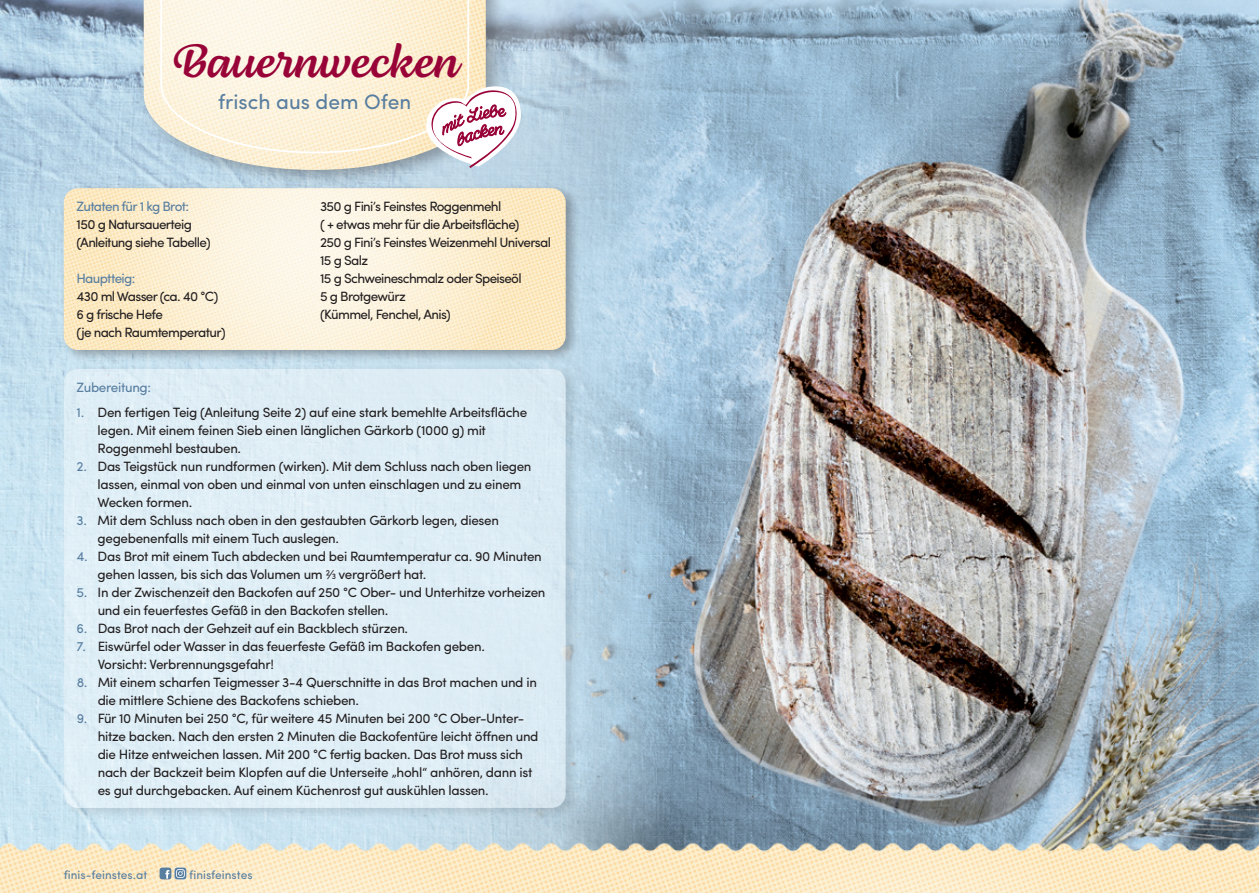
<style>
.page{position:relative;width:1259px;height:893px;background:#fff}
.page>*{position:absolute;margin:0;border:0;box-sizing:border-box;transform-origin:0 0}
.t1{font:48px "Lemongrass Script";color:#990438}
.t2{font:21px "Sofia Pro";color:#587ea0}
.t3{font:13.5px/18px "Sofia Pro";letter-spacing:-.025em;color:#231f20}
.t4{font:13.5px/18px "Sofia Pro";letter-spacing:-.05em;color:#231f20}
.t5{font:13.5px "Sofia Pro";letter-spacing:-.05em;color:#587ea0}
.t6{font:13.5px "Sofia Pro";letter-spacing:-.025em;color:#587ea0}
.t7{font:12px "Sofia Pro";color:#587ea0}
.s1{color:#587ea0}
</style>
<div class="page">
<img style="left:669px;top:0;width:590px;height:829px">
<img style="left:0;top:0;width:669px;height:829px">
<div style="left:138px;top:0;width:368px;height:189px;background:#231f20;opacity:.35"></div>
<img style="left:144px;top:0;width:342px;height:170px">
<svg style="left:159px;top:0;width:311px;height:154px;background:#fbf1db"></svg>
<img style="left:0;top:829px;width:1259px;height:64px">
<svg style="left:160px;top:867px;width:26px;height:12px"></svg>
<svg style="left:421px;top:86px;width:101px;height:82px"></svg>
<div style="left:60px;top:363px;width:520px;height:458px;background:#231f20;opacity:.35"></div>
<div style="left:64px;top:369px;width:502px;height:439px;background:#deeef5;border-radius:14px"></div>
<div style="left:60px;top:183px;width:520px;height:180px;background:#231f20;opacity:.35"></div>
<img style="left:64px;top:188px;width:502px;height:162px">
<h1 class="t1" style="left:171px;top:32px;width:289px">Bauernwecken</h1>
<h2 class="t2" style="left:218px;top:86px;width:195px">frisch aus dem Ofen</h2>
<p class="t5" style="left:77px;top:196px;width:114px">Zutaten für 1 kg Brot:</p>
<p class="t4" style="left:77px;top:214px;width:135px">150 g Natursauerteig (Anleitung siehe Tabelle)</p>
<p class="t5" style="left:77px;top:268px;width:60px">Hauptteig:</p>
<p class="t4" style="left:77px;top:286px;width:151px">430 ml Wasser (ca. 40 °C)<br>6 g frische Hefe<br>(je nach Raumtemperatur)</p>
<p class="t4" style="left:320px;top:196px;width:232px">350 g Fini’s Feinstes Roggenmehl<br>( + etwas mehr für die Arbeitsfläche)<br>250 g Fini’s Feinstes Weizenmehl Universal<br>15 g Salz<br>15 g Schweineschmalz oder Speiseöl<br>5 g Brotgewürz<br>(Kümmel, Fenchel, Anis)</p>
<p class="t6" style="left:77px;top:377px;width:76px">Zubereitung:</p>
<p class="t3" style="left:98px;top:402px;width:431px;text-indent:-21px"><span class="s1">1.</span> Den fertigen Teig (Anleitung Seite 2) auf eine stark bemehlte Arbeitsfläche legen. Mit einem feinen Sieb einen länglichen Gärkorb (1000 g) mit<br>Roggenmehl bestauben.</p>
<p class="t3" style="left:98px;top:456px;width:435px;text-indent:-21px"><span class="s1">2.</span> Das Teigstück nun rundformen (wirken). Mit dem Schluss nach oben liegen lassen, einmal von oben und einmal von unten einschlagen und zu einem<br>Wecken formen.</p>
<p class="t3" style="left:98px;top:510px;width:403px;text-indent:-21px"><span class="s1">3.</span> Mit dem Schluss nach oben in den gestaubten Gärkorb legen, diesen gegebenenfalls mit einem Tuch auslegen.</p>
<p class="t3" style="left:98px;top:546px;width:445px;text-indent:-21px"><span class="s1">4.</span> Das Brot mit einem Tuch abdecken und bei Raumtemperatur ca. 90 Minuten gehen lassen, bis sich das Volumen um 2/3 vergrößert hat.</p>
<p class="t3" style="left:98px;top:582px;width:449px;text-indent:-21px"><span class="s1">5.</span> In der Zwischenzeit den Backofen auf 250 °C Ober- und Unterhitze vorheizen und ein feuerfestes Gefäß in den Backofen stellen.</p>
<p class="t3" style="left:77px;top:618px;width:333px"><span class="s1">6.</span> Das Brot nach der Gehzeit auf ein Backblech stürzen.</p>
<p class="t3" style="left:98px;top:636px;width:389px;text-indent:-21px"><span class="s1">7.</span> Eiswürfel oder Wasser in das feuerfeste Gefäß im Backofen geben.<br>Vorsicht: Verbrennungsgefahr!</p>
<p class="t3" style="left:98px;top:672px;width:441px;text-indent:-21px"><span class="s1">8.</span> Mit einem scharfen Teigmesser 3-4 Querschnitte in das Brot machen und in die mittlere Schiene des Backofens schieben.</p>
<p class="t3" style="left:98px;top:708px;width:442px;text-indent:-21px"><span class="s1">9.</span> Für 10 Minuten bei 250 °C, für weitere 45 Minuten bei 200 °C Ober-Unter&shy;hitze backen. Nach den ersten 2 Minuten die Backofentüre leicht öffnen und die Hitze entweichen lassen. Mit 200 °C fertig backen. Das Brot muss sich nach der Backzeit beim Klopfen auf die Unterseite „hohl“ anhören, dann ist es gut durchgebacken. Auf einem Küchenrost gut auskühlen lassen.</p>
<p class="t7" style="left:64px;top:866px;width:85px">finis-feinstes.at</p>
<p class="t7" style="left:189px;top:866px;width:65px">finisfeinstes</p>
</div>
